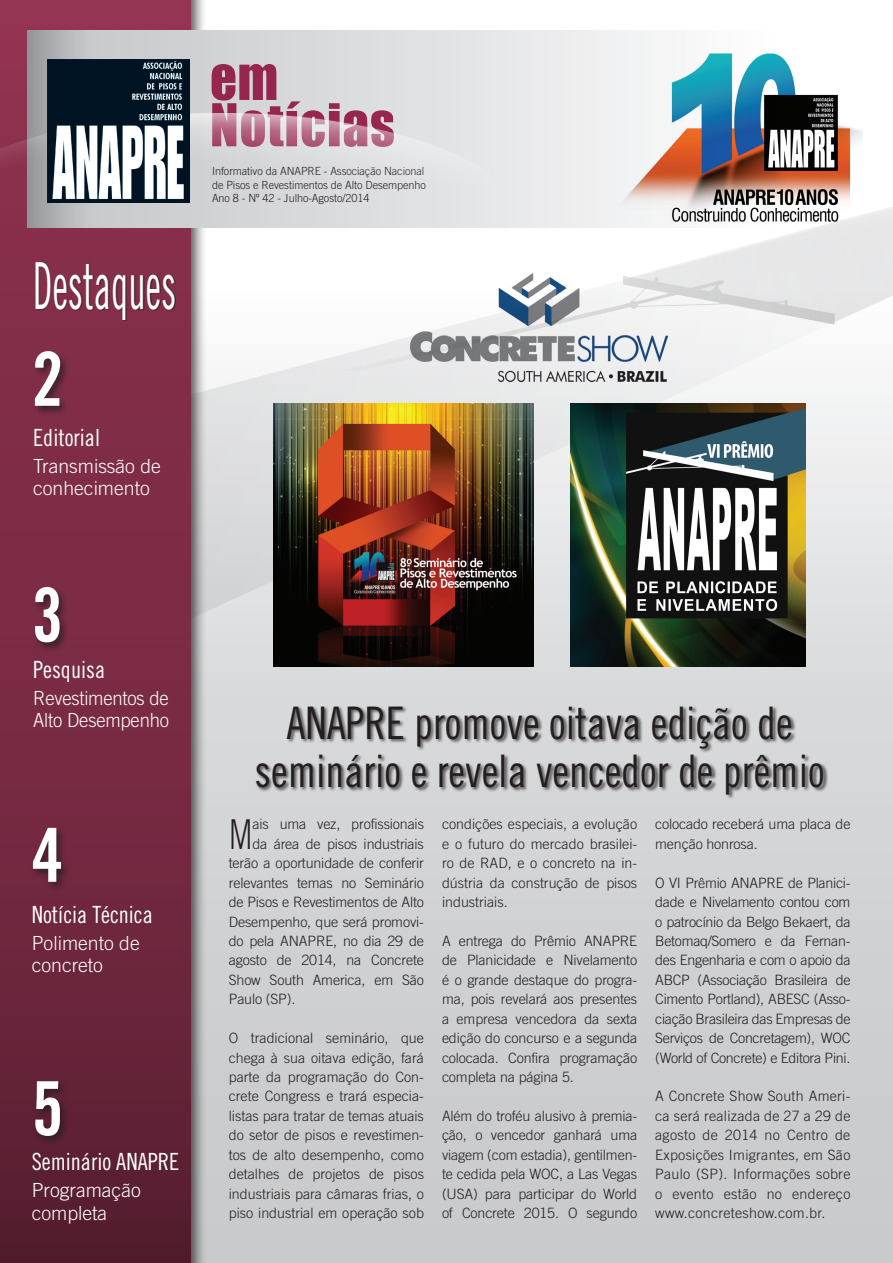
<style>
.page{position:relative;width:893px;height:1263px;background:#fff}
.page>*{position:absolute;margin:0;border:0;box-sizing:border-box;transform-origin:0 0}
.t1{font:74.7px "Trade Gothic Bold Cond Twenty";color:#fff;scale:.95 1}
.t2{font:64.8px "Trade Gothic Cond Eighteen";color:#fff;scale:.6 1}
.t3{font:54.45px "Impact";letter-spacing:.02em;color:#962650}
.t4{font:44.85px/47.8px "Trade Gothic Cond Eighteen";color:#231f20;text-align:center;scale:.95 1}
.Normal__Web{font:300 41.1px "Trade Gothic";color:#231f20;scale:.7 1}
.t5{font:23.7px "Trade Gothic Cond Eighteen";color:#fff;scale:.96 1}
.t6{font:300 19.5px/22.4px "Trade Gothic";color:#fff}
.t7{font:300 19.5px/22.4px "Trade Gothic";color:#fff;scale:.95 1}
.Normal__Web-2{font:300 14.25px/19.5px "Trade Gothic";letter-spacing:-.01em;color:#231f20;text-align:justify}
.t8{font:300 11.25px/13.5px "Trade Gothic";letter-spacing:-.005em;color:#231f20}
</style>
<div class="page">
<div style="left:0;top:278px;width:893px;height:985px;background:#cecfd1"></div>
<svg style="left:207px;top:278px;width:686px;height:420px"></svg>
<img style="left:324px;top:207px;width:569px;height:164px">
<div style="left:0;top:0;width:207px;height:1263px;background:#231f20;opacity:.75"></div>
<div style="left:0;top:0;width:191px;height:1263px;background:linear-gradient(to bottom,#963554,#5b2033)"></div>
<div style="left:36px;top:262px;width:140px;height:59px;background:#231f20;opacity:.63"></div>
<div style="left:32px;top:349px;width:38px;height:68px;background:#231f20;opacity:.75"></div>
<div style="left:32px;top:585px;width:38px;height:68px;background:#231f20;opacity:.75"></div>
<div style="left:30px;top:826px;width:42px;height:67px;background:#231f20;opacity:.75"></div>
<div style="left:32px;top:1079px;width:38px;height:67px;background:#231f20;opacity:.75"></div>
<div style="left:255px;top:705px;width:573px;height:94px;background:#231f20;opacity:.75"></div>
<svg style="left:27px;top:31px;width:636px;height:197px;background:#dbdcde"></svg>
<img style="left:621px;top:50px;width:242px;height:181px">
<img style="left:0;top:114px;width:511px;height:78px">
<img style="left:47px;top:59px;width:142px;height:143px">
<img style="left:408px;top:273px;width:263px;height:112px">
<img style="left:570px;top:404px;width:236px;height:263px">
<img style="left:274px;top:404px;width:259px;height:262px">
<p class="t2" style="left:33px;top:247px;width:240px">Destaques</p>
<p class="t1" style="left:32px;top:334px;width:35px">2</p>
<p class="t5" style="left:33px;top:424px;width:71px">Editorial</p>
<p class="t6" style="left:33px;top:455px;width:129px">Transmissão de conhecimento</p>
<p class="t3" style="left:210px;top:36px;width:70px">em</p>
<p class="t3" style="left:210px;top:83px;width:186px">Notícias</p>
<p class="t8" style="left:212px;top:165px;width:215px">Informativo da ANAPRE - Associação Nacional de Pisos e Revestimentos de Alto Desempenho<br>Ano 8 - Nº 42 - Julho-Agosto/2014</p>
<p class="t1" style="left:32px;top:570px;width:35px">3</p>
<p class="t5" style="left:33px;top:656px;width:76px">Pesquisa</p>
<p class="t7" style="left:33px;top:687px;width:145px">Revestimentos de<br>Alto Desempenho</p>
<p class="t1" style="left:32px;top:810px;width:35px">4</p>
<p class="t5" style="left:32px;top:900px;width:128px">Notícia Técnica</p>
<p class="t6" style="left:32px;top:931px;width:109px">Polimento de concreto</p>
<p class="t1" style="left:32px;top:1063px;width:35px">5</p>
<p class="t5" style="left:32px;top:1148px;width:155px">Seminário ANAPRE</p>
<p class="t6" style="left:32px;top:1179px;width:110px">Programação completa</p>
<p class="t4" style="left:255px;top:698px;width:602px">ANAPRE promove oitava edição de seminário e revela vencedor de prêmio</p>
<p class="Normal__Web" style="left:229px;top:810px;width:36px">M</p>
<p class="Normal__Web-2" style="left:252px;top:814px;width:173px">ais uma vez, profissionais</p>
<p class="Normal__Web-2" style="left:252px;top:834px;width:173px">da área de pisos industriais</p>
<p class="Normal__Web-2" style="left:229px;top:853px;width:197px">terão a oportunidade de conferir</p>
<p class="Normal__Web-2" style="left:229px;top:873px;width:197px">relevantes temas no Seminário</p>
<p class="Normal__Web-2" style="left:229px;top:892px;width:197px">de Pisos e Revestimentos de Alto</p>
<p class="Normal__Web-2" style="left:229px;top:911px;width:197px">Desempenho, que será promovi-</p>
<p class="Normal__Web-2" style="left:229px;top:931px;width:197px">do pela ANAPRE, no dia 29 de</p>
<p class="Normal__Web-2" style="left:229px;top:950px;width:197px">agosto de 2014, na Concrete</p>
<p class="Normal__Web-2" style="left:229px;top:970px;width:197px">Show South America, em São</p>
<p class="Normal__Web-2" style="left:229px;top:989px;width:68px">Paulo (SP).</p>
<p class="Normal__Web-2" style="left:229px;top:1028px;width:197px">O tradicional seminário, que chega à sua oitava edição, fará parte da programação do Con&shy;crete Congress e trará especia&shy;listas para tratar de temas atuais do setor de pisos e revestimen&shy;tos de alto desempenho, como detalhes de projetos de pisos industriais para câmaras frias, o piso industrial em operação sob</p>
<p class="Normal__Web-2" style="left:442px;top:814px;width:197px">condições especiais, a evolução e o futuro do mercado brasilei&shy;ro de RAD, e o concreto na in&shy;dústria da construção de pisos industriais.</p>
<p class="Normal__Web-2" style="left:442px;top:931px;width:197px">A entrega do Prêmio ANAPRE de Planicidade e Nivelamento é o grande destaque do progra&shy;ma, pois revelará aos presentes a empresa vencedora da sexta edição do concurso e a segunda colocada. Confira programação completa na página 5.</p>
<p class="Normal__Web-2" style="left:442px;top:1106px;width:197px">Além do troféu alusivo à premia&shy;ção, o vencedor ganhará uma viagem (com estadia), gentilmen&shy;te cedida pela WOC, a Las Vegas (USA) para participar do World of Concrete 2015. O segundo</p>
<p class="Normal__Web-2" style="left:655px;top:814px;width:197px">colocado receberá uma placa de menção honrosa.</p>
<p class="Normal__Web-2" style="left:655px;top:873px;width:197px">O VI Prêmio ANAPRE de Planici&shy;dade e Nivelamento contou com o patrocínio da Belgo Bekaert, da Betomaq/Somero e da Fernan&shy;des Engenharia e com o apoio da ABCP (Associação Brasileira de Cimento Portland), ABESC (Asso&shy;ciação Brasileira das Empresas de Serviços de Concretagem), WOC (World of Concrete) e Editora Pini.</p>
<p class="Normal__Web-2" style="left:655px;top:1086px;width:197px">A Concrete Show South Ameri&shy;ca será realizada de 27 a 29 de agosto de 2014 no Centro de Exposições Imigrantes, em São Paulo (SP). Informações sobre o evento estão no endereço www.concreteshow.com.br.</p>
</div>
